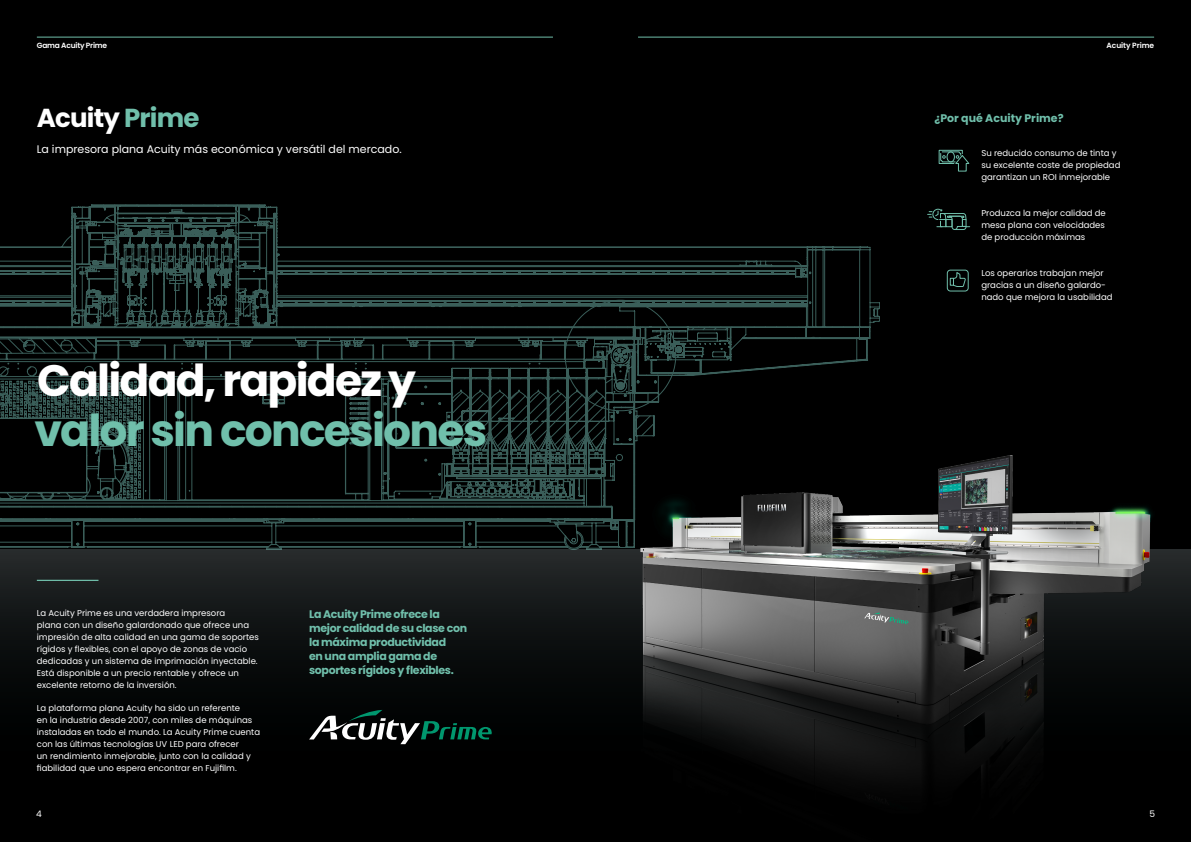
<style>
.page{position:relative;width:1191px;height:842px;background:#000}
.page>*{position:absolute;margin:0;border:0;box-sizing:border-box;transform-origin:0 0}
.t1{font:700 44px/50px "Poppins";letter-spacing:-.04em;color:#70bfab}
.t2{font:700 26px "Poppins";letter-spacing:-.03em;color:#fff}
.t3{font:700 11px/14px "Poppins";letter-spacing:-.03em;color:#70bfab}
.t4{font:11px "Poppins";color:#fff}
.t5{font:700 11px "Poppins";color:#70bfab}
.t6{font:9px "Poppins";color:#fff}
.t7{font:8.5px/12px "Poppins";color:#fff}
.t8{font:600 7.5px "Poppins";letter-spacing:-.03em;color:#fff}
.t9{font:600 7.5px "Poppins";letter-spacing:-.01em;color:#fff}
.s1{color:#70bfab}
.s2{color:#fff}
</style>
<div class="page">
<div style="left:0;top:550px;width:1191px;height:292px;background:linear-gradient(to bottom,#1c2021,#000)"></div>
<svg style="left:0;top:205px;width:880px;height:345px"></svg>
<hr style="left:37px;top:37px;width:516px;height:1px;background:#70bfab">
<hr style="left:638px;top:37px;width:516px;height:1px;background:#70bfab">
<hr style="left:37px;top:580px;width:61px;height:1px;background:#70bfab">
<img style="left:506px;top:382px;width:685px;height:460px">
<svg style="left:938px;top:150px;width:31px;height:22px"></svg>
<div style="left:947px;top:270px;width:21px;height:21px;border:1px solid #70bfab;border-radius:3px"></div>
<svg style="left:950px;top:270px;width:16px;height:17px"></svg>
<svg style="left:927px;top:208px;width:42px;height:22px"></svg>
<svg style="left:309px;top:710px;width:183px;height:34px"></svg>
<p class="t8" style="left:37px;top:41px;width:72px">Gama Acuity Prime</p>
<p class="t9" style="left:1106px;top:41px;width:49px">Acuity Prime</p>
<p class="t2" style="left:37px;top:102px;width:164px">Acuity <span class="s1">Prime</span></p>
<p class="t4" style="left:37px;top:143px;width:366px">La impresora plana Acuity más económica y versátil del mercado.</p>
<p class="t1" style="left:34px;top:356px;width:454px"><span class="s2">Calidad, rapidez y </span>valor sin concesiones</p>
<p class="t7" style="left:37px;top:607px;width:223px">La Acuity Prime es una verdadera impresora<br>plana con un diseño galardonado que ofrece una impresión de alta calidad en una gama de soportes rígidos y flexibles, con el apoyo de zonas de vacío dedicadas y un sistema de imprimación inyectable.<br>Está disponible a un precio rentable y ofrece un excelente retorno de la inversión.</p>
<p class="t7" style="left:37px;top:702px;width:225px">La plataforma plana Acuity ha sido un referente<br>en la industria desde 2007, con miles de máquinas instaladas en todo el mundo. La Acuity Prime cuenta con las últimas tecnologías UV LED para ofrecer<br>un rendimiento inmejorable, junto con la calidad y fiabilidad que uno espera encontrar en Fujifilm.</p>
<p class="t3" style="left:309px;top:607px;width:159px">La Acuity Prime ofrece la mejor calidad de su clase con la máxima productividad<br>en una amplia gama de soportes rígidos y flexibles.</p>
<p class="t5" style="left:934px;top:112px;width:131px">¿Por qué Acuity Prime?</p>
<p class="t7" style="left:981px;top:147px;width:141px">Su reducido consumo de tinta y su excelente coste de propiedad garantizan un ROI inmejorable</p>
<p class="t7" style="left:981px;top:207px;width:126px;text-align:justify">Produzca la mejor calidad de mesa plana con velocidades de producción máximas</p>
<p class="t7" style="left:981px;top:267px;width:133px">Los operarios trabajan mejor gracias a un diseño galardo&shy;nado que mejora la usabilidad</p>
<p class="t6" style="left:36px;top:809px;width:7px">4</p>
<p class="t6" style="left:1149px;top:809px;width:7px">5</p>
</div>
